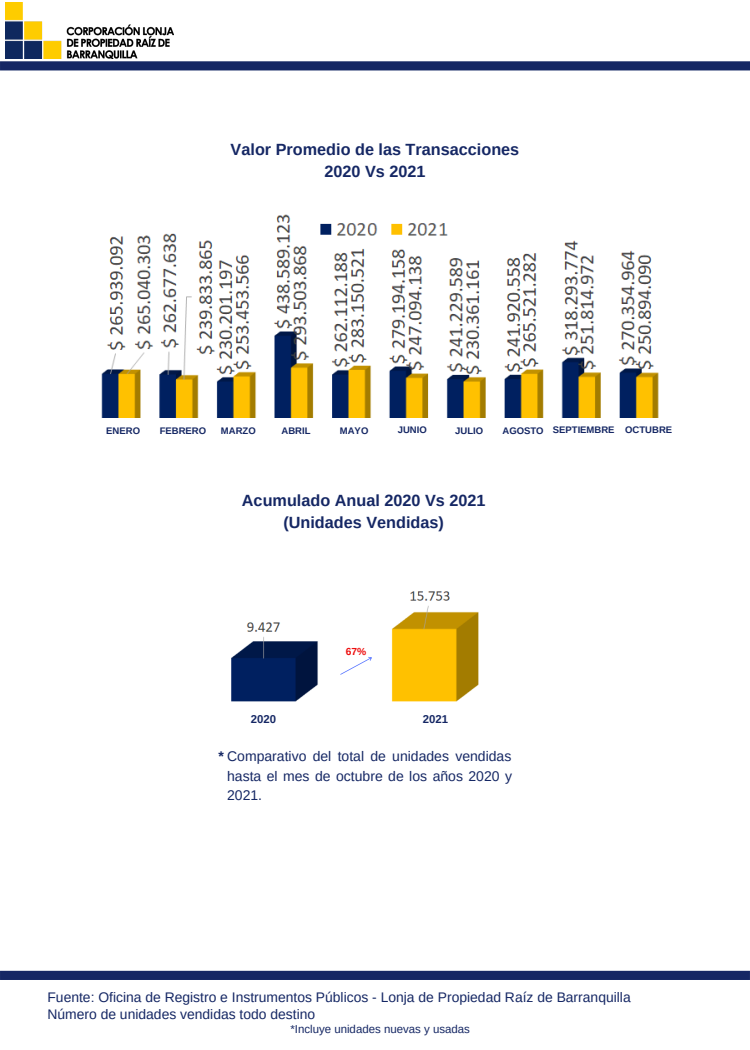
<style>
.page{position:relative;width:750px;height:1050px;background:#fff}
.page>*{position:absolute;margin:0;border:0;box-sizing:border-box;transform-origin:0 0}
.t1{font:700 16.2px "Arimo";color:#152764}
.t2{font:14px/19.5px "Arimo";color:#152764;text-align:justify}
.t3{font:13.9px "Arimo";color:#152764}
.t4{font:11.5px "Arimo";color:#152764}
.t5{font:700 11.4px "Arimo";color:#152764}
.t6{font:700 10.2px "Arimo";color:#ed0e0e}
.t7{font:700 9.5px "Arimo";color:#152764}
.s1{font-weight:700}
</style>
<div class="page">
<img style="left:5px;top:2px;width:168px;height:56px">
<svg style="left:0;top:61px;width:750px;height:9px;background:#1c2e69"></svg>
<div style="left:0;top:971px;width:750px;height:9px;background:#152764"></div>
<img style="left:101px;top:214px;width:558px;height:203px">
<img style="left:231px;top:591px;width:248px;height:111px">
<svg style="left:339px;top:656px;width:34px;height:20px"></svg>
<p class="t1" style="left:231px;top:140px;width:290px">Valor Promedio de las Transacciones</p>
<p class="t1" style="left:324px;top:162px;width:103px">2020 Vs 2021</p>
<p class="t7" style="left:106px;top:426px;width:35px">ENERO</p>
<p class="t7" style="left:160px;top:426px;width:48px">FEBRERO</p>
<p class="t7" style="left:221px;top:426px;width:36px">MARZO</p>
<p class="t7" style="left:282px;top:426px;width:31px">ABRIL</p>
<p class="t7" style="left:340px;top:426px;width:30px">MAYO</p>
<p class="t7" style="left:398px;top:424px;width:31px">JUNIO</p>
<p class="t7" style="left:455px;top:426px;width:29px">JULIO</p>
<p class="t7" style="left:502px;top:426px;width:43px">AGOSTO</p>
<p class="t7" style="left:553px;top:424px;width:63px">SEPTIEMBRE</p>
<p class="t7" style="left:625px;top:424px;width:48px">OCTUBRE</p>
<p class="t1" style="left:242px;top:491px;width:245px">Acumulado Anual 2020 Vs 2021</p>
<p class="t1" style="left:283px;top:513px;width:162px">(Unidades Vendidas)</p>
<p class="t6" style="left:346px;top:646px;width:22px">67%</p>
<p class="t5" style="left:251px;top:712px;width:27px">2020</p>
<p class="t5" style="left:423px;top:712px;width:27px">2021</p>
<p class="t2" style="left:227px;top:747px;width:286px;text-indent:-9px"><span class="s1">*</span> Comparativo del total de unidades vendidas hasta el mes de octubre de los años 2020 y 2021.</p>
<p class="t3" style="left:47px;top:989px;width:585px">Fuente: Oficina de Registro e Instrumentos Públicos - Lonja de Propiedad Raíz de Barranquilla</p>
<p class="t3" style="left:47px;top:1006px;width:269px">Número de unidades vendidas todo destino</p>
<p class="t4" style="left:290px;top:1023px;width:181px">*Incluye unidades nuevas y usadas</p>
</div>
